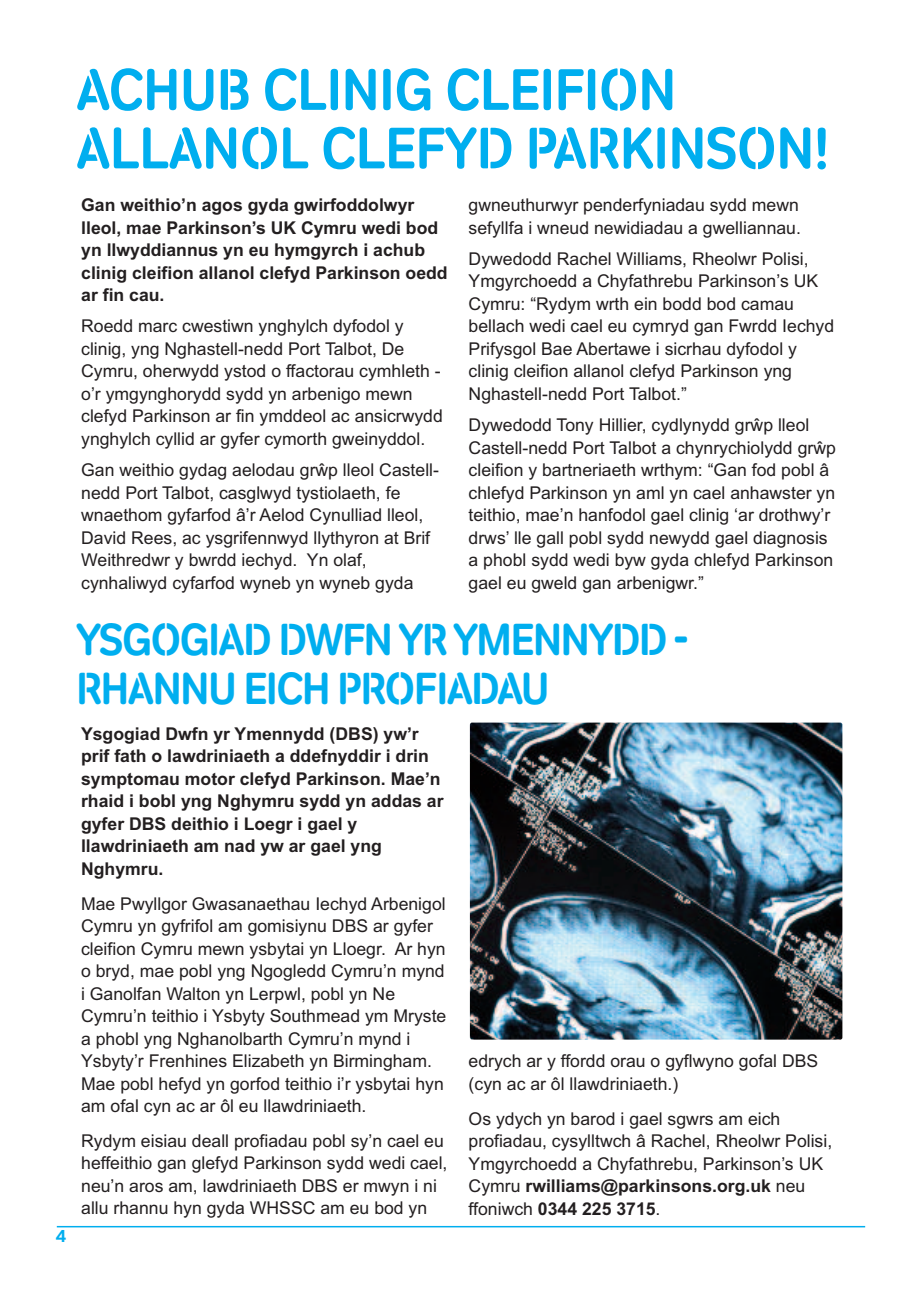
<style>
.page{position:relative;width:919px;height:1289px;background:#fff}
.page>*{position:absolute;margin:0;border:0;box-sizing:border-box;transform-origin:0 0}
.t1{font:58.5px/58.5px "Parkinsons UK Stencil";color:#00aeef}
.t2{font:45px/48.6px "Parkinsons UK Stencil";letter-spacing:-.025em;color:#00aeef}
.t3{font:700 18px "Foundry Sterling";color:#00aeef}
.t4{font:17.7px/22.5px "Arial";color:#231f20}
.t5{font:700 17.7px/22.5px "Arial";color:#231f20}
.s1{font-weight:700}
</style>
<div class="page">
<hr style="left:57px;top:1225px;width:808px;height:2px;background:#00aeef">
<img style="left:470px;top:722px;width:372px;height:317px;border-radius:2px">
<h1 class="t1" style="left:77px;top:61px;width:754px">ACHUB CLINIG CLEIFION<br>ALLANOL CLEFYD PARKINSON!</h1>
<p class="t5" style="left:81px;top:194px;width:368px">Gan weithio’n agos gyda gwirfoddolwyr lleol, mae Parkinson’s UK Cymru wedi bod yn llwyddiannus yn eu hymgyrch i achub clinig cleifion allanol clefyd Parkinson oedd ar fin cau.</p>
<p class="t4" style="left:81px;top:315px;width:363px">Roedd marc cwestiwn ynghylch dyfodol y clinig, yng Nghastell-nedd Port Talbot, De Cymru, oherwydd ystod o ffactorau cymhleth - o’r ymgynghorydd sydd yn arbenigo mewn clefyd Parkinson ar fin ymddeol ac ansicrwydd ynghylch cyllid ar gyfer cymorth gweinyddol.</p>
<p class="t4" style="left:81px;top:458px;width:359px">Gan weithio gydag aelodau grŵp lleol Castell&shy;nedd Port Talbot, casglwyd tystiolaeth, fe wnaethom gyfarfod â’r Aelod Cynulliad lleol, David Rees, ac ysgrifennwyd llythyron at Brif Weithredwr y bwrdd iechyd. Yn olaf, cynhaliwyd cyfarfod wyneb yn wyneb gyda</p>
<p class="t4" style="left:468px;top:194px;width:334px">gwneuthurwyr penderfyniadau sydd mewn sefyllfa i wneud newidiadau a gwelliannau.</p>
<p class="t4" style="left:468px;top:247px;width:367px">Dywedodd Rachel Williams, Rheolwr Polisi, Ymgyrchoedd a Chyfathrebu Parkinson’s UK Cymru: “Rydym wrth ein bodd bod camau bellach wedi cael eu cymryd gan Fwrdd Iechyd Prifysgol Bae Abertawe i sicrhau dyfodol y clinig cleifion allanol clefyd Parkinson yng Nghastell-nedd Port Talbot.”</p>
<p class="t4" style="left:468px;top:413px;width:369px">Dywedodd Tony Hillier, cydlynydd grŵp lleol Castell-nedd Port Talbot a chynrychiolydd grŵp cleifion y bartneriaeth wrthym: “Gan fod pobl â chlefyd Parkinson yn aml yn cael anhawster yn teithio, mae’n hanfodol gael clinig ‘ar drothwy’r drws’ lle gall pobl sydd newydd gael diagnosis a phobl sydd wedi byw gyda chlefyd Parkinson gael eu gweld gan arbenigwr.”</p>
<p class="t3" style="left:55px;top:1225px;width:13px">4</p>
<h2 class="t2" style="left:77px;top:615px;width:612px">YSGOGIAD DWFN YR YMENNYDD -<br>RHANNU EICH PROFIADAU</h2>
<p class="t5" style="left:81px;top:722px;width:364px">Ysgogiad Dwfn yr Ymennydd (DBS) yw’r prif fath o lawdriniaeth a ddefnyddir i drin symptomau motor clefyd Parkinson. Mae’n rhaid i bobl yng Nghymru sydd yn addas ar gyfer DBS deithio i Loegr i gael y llawdriniaeth am nad yw ar gael yng Nghymru.</p>
<p class="t4" style="left:81px;top:892px;width:367px">Mae Pwyllgor Gwasanaethau Iechyd Arbenigol Cymru yn gyfrifol am gomisiynu DBS ar gyfer cleifion Cymru mewn ysbytai yn Lloegr. Ar hyn o bryd, mae pobl yng Ngogledd Cymru’n mynd i Ganolfan Walton yn Lerpwl, pobl yn Ne Cymru’n teithio i Ysbyty Southmead ym Mryste a phobl yng Nghanolbarth Cymru’n mynd i Ysbyty’r Frenhines Elizabeth yn Birmingham.<br>Mae pobl hefyd yn gorfod teithio i’r ysbytai hyn am ofal cyn ac ar ôl eu llawdriniaeth.</p>
<p class="t4" style="left:81px;top:1129px;width:368px">Rydym eisiau deall profiadau pobl sy’n cael eu heffeithio gan glefyd Parkinson sydd wedi cael, neu’n aros am, lawdriniaeth DBS er mwyn i ni allu rhannu hyn gyda WHSSC am eu bod yn</p>
<p class="t4" style="left:468px;top:1050px;width:351px">edrych ar y ffordd orau o gyflwyno gofal DBS (cyn ac ar ôl llawdriniaeth.)</p>
<p class="t4" style="left:468px;top:1107px;width:365px">Os ydych yn barod i gael sgwrs am eich profiadau, cysylltwch â Rachel, Rheolwr Polisi, Ymgyrchoedd a Chyfathrebu, Parkinson’s UK Cymru <span class="s1">rwilliams@parkinsons.org.uk</span> neu ffoniwch <span class="s1">0344 225 3715</span>.</p>
</div>
